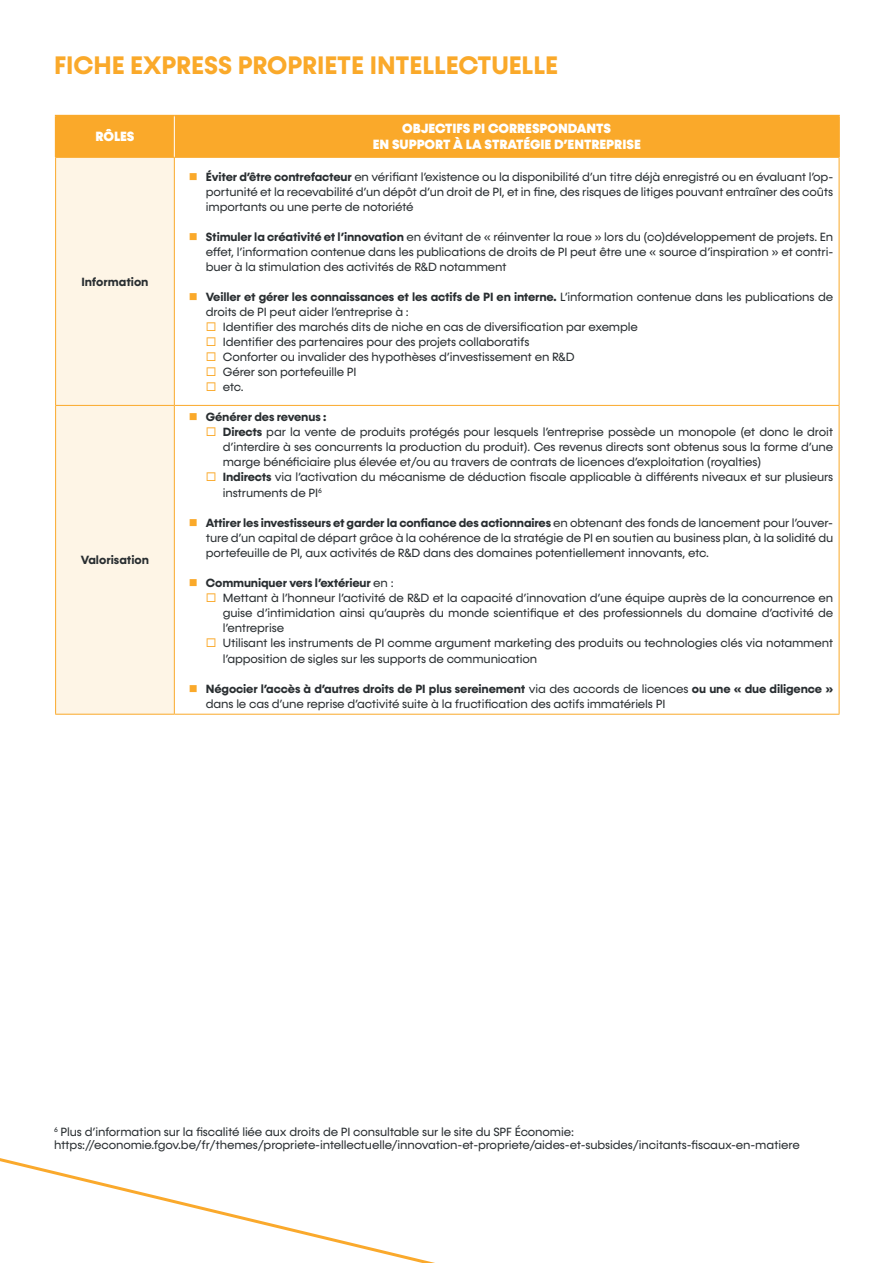
<style>
.page{position:relative;width:893px;height:1263px;background:#fff}
.page>*{position:absolute;margin:0;border:0;box-sizing:border-box;transform-origin:0 0}
.t1{font:700 25.5px "Konnect";color:#faa92a}
.t2{font:900 13.5px/16.2px "Konnect";color:#fff;text-align:center}
.t3{font:12px/15px "Konnect";letter-spacing:-.01em;color:#292e31}
.t4{font:700 12px "Konnect";letter-spacing:-.01em;color:#292e31}
.s1{font-weight:700}
.s2{font-weight:400}
</style>
<div class="page">
<svg style="left:0;top:1158px;width:435px;height:105px"></svg>
<div style="left:56px;top:116px;width:782px;height:41px;background:#faa92a"></div>
<div style="left:56px;top:158px;width:118px;height:556px;background:#fef5e6"></div>
<svg style="left:175px;top:158px;width:664px;height:556px"></svg>
<hr style="left:174px;top:158px;width:1px;height:247px;background:#faa92a">
<hr style="left:174px;top:406px;width:1px;height:308px;background:#faa92a">
<hr style="left:55px;top:115px;width:119px;height:1px;background:#faa92a">
<hr style="left:55px;top:116px;width:1px;height:41px;background:#faa92a">
<hr style="left:174px;top:115px;width:666px;height:1px;background:#faa92a">
<hr style="left:838px;top:116px;width:2px;height:41px;background:#faa92a">
<hr style="left:55px;top:158px;width:1px;height:247px;background:#faa92a">
<hr style="left:839px;top:158px;width:1px;height:247px;background:#faa92a">
<hr style="left:55px;top:406px;width:1px;height:308px;background:#faa92a">
<hr style="left:839px;top:406px;width:1px;height:308px;background:#faa92a">
<hr style="left:174px;top:116px;width:1px;height:41px;background:#fff">
<hr style="left:55px;top:157px;width:119px;height:1px;background:#faa92a">
<hr style="left:174px;top:157px;width:665px;height:1px;background:#faa92a">
<hr style="left:55px;top:405px;width:119px;height:1px;background:#faa92a">
<hr style="left:174px;top:405px;width:665px;height:1px;background:#faa92a">
<hr style="left:55px;top:714px;width:119px;height:1px;background:#faa92a">
<hr style="left:174px;top:714px;width:665px;height:1px;background:#faa92a">
<svg style="left:190px;top:173px;width:7px;height:7px"></svg>
<svg style="left:190px;top:233px;width:7px;height:7px"></svg>
<svg style="left:190px;top:293px;width:7px;height:7px"></svg>
<svg style="left:207px;top:322px;width:8px;height:9px"></svg>
<svg style="left:207px;top:337px;width:8px;height:9px"></svg>
<svg style="left:207px;top:352px;width:8px;height:9px"></svg>
<svg style="left:207px;top:367px;width:8px;height:9px"></svg>
<svg style="left:207px;top:382px;width:8px;height:9px"></svg>
<svg style="left:190px;top:413px;width:7px;height:7px"></svg>
<svg style="left:207px;top:427px;width:8px;height:9px"></svg>
<svg style="left:207px;top:472px;width:8px;height:9px"></svg>
<svg style="left:190px;top:519px;width:7px;height:7px"></svg>
<svg style="left:190px;top:579px;width:7px;height:7px"></svg>
<svg style="left:207px;top:593px;width:9px;height:9px"></svg>
<svg style="left:207px;top:638px;width:9px;height:9px"></svg>
<svg style="left:190px;top:685px;width:7px;height:7px"></svg>
<h1 class="t1" style="left:54px;top:50px;width:505px">FICHE EXPRESS PROPRIETE INTELLECTUELLE</h1>
<p class="t2" style="left:95px;top:129px;width:40px">RÔLES</p>
<p class="t2" style="left:373px;top:121px;width:269px">OBJECTIFS PI CORRESPONDANTS<br>EN SUPPORT À LA STRATÉGIE D’ENTREPRISE</p>
<p class="t4" style="left:81px;top:275px;width:69px">Information</p>
<p class="t4" style="left:81px;top:553px;width:70px">Valorisation</p>
<p class="t3" style="left:206px;top:170px;width:629px;text-align:justify"><span class="s1">Éviter d’être contrefacteur</span> en vérifiant l’existence ou la disponibilité d’un titre déjà enregistré ou en évaluant l’op&shy;portunité et la recevabilité d’un dépôt d’un droit de PI, et in fine, des risques de litiges pouvant entraîner des coûts importants ou une perte de notoriété</p>
<p class="t3" style="left:206px;top:230px;width:629px;text-align:justify"><span class="s1">Stimuler la créativité et l’innovation</span> en évitant de « réinventer la roue » lors du (co)développement de projets. En effet, l’information contenue dans les publications de droits de PI peut être une « source d’inspiration » et contri&shy;buer à la stimulation des activités de R&amp;D notamment</p>
<p class="t4" style="left:206px;top:290px;width:629px">Veiller et gérer les connaissances et les actifs de PI en interne. <span class="s2">L’information contenue dans les publications de</span></p>
<p class="t3" style="left:206px;top:305px;width:205px">droits de PI peut aider l’entreprise à :</p>
<p class="t3" style="left:223px;top:320px;width:417px">Identifier des marchés dits de niche en cas de diversification par exemple</p>
<p class="t3" style="left:223px;top:335px;width:308px">Identifier des partenaires pour des projets collaboratifs</p>
<p class="t3" style="left:223px;top:350px;width:353px">Conforter ou invalider des hypothèses d’investissement en R&amp;D</p>
<p class="t3" style="left:223px;top:365px;width:135px">Gérer son portefeuille PI</p>
<p class="t3" style="left:223px;top:380px;width:22px">etc.</p>
<p class="t3" style="left:223px;top:409px;width:612px;text-indent:-17px"><span class="s1">Générer des revenus :<br>Directs</span> par la vente de produits protégés pour lesquels l’entreprise possède un monopole (et donc le droit d’interdire à ses concurrents la production du produit). Ces revenus directs sont obtenus sous la forme d’une marge bénéficiaire plus élevée et/ou au travers de contrats de licences d’exploitation (royalties)<br><span class="s1">Indirects</span> via l’activation du mécanisme de déduction fiscale applicable à différents niveaux et sur plusieurs</p>
<p class="t3" style="left:223px;top:486px;width:101px">instruments de PI<sup>6</sup></p>
<p class="t3" style="left:206px;top:516px;width:629px;text-align:justify"><span class="s1">Attirer les investisseurs et garder la confiance des actionnaires</span> en obtenant des fonds de lancement pour l’ouver&shy;ture d’un capital de départ grâce à la cohérence de la stratégie de PI en soutien au business plan, à la solidité du portefeuille de PI, aux activités de R&amp;D dans des domaines potentiellement innovants, etc.</p>
<p class="t3" style="left:223px;top:576px;width:612px;text-indent:-17px"><span class="s1">Communiquer vers l’extérieur</span> en :<br>Mettant à l’honneur l’activité de R&amp;D et la capacité d’innovation d’une équipe auprès de la concurrence en guise d’intimidation ainsi qu’auprès du monde scientifique et des professionnels du domaine d’activité de l’entreprise<br>Utilisant les instruments de PI comme argument marketing des produits ou technologies clés via notamment</p>
<p class="t3" style="left:223px;top:652px;width:316px">l’apposition de sigles sur les supports de communication</p>
<p class="t3" style="left:206px;top:682px;width:629px"><span class="s1">Négocier l’accès à d’autres droits de PI plus sereinement</span> via des accords de licences <span class="s1">ou une « due diligence » </span>dans le cas d’une reprise d’activité suite à la fructification des actifs immatériels PI</p>
<p class="t3" style="left:54px;top:1126px;width:747px;line-height:12.8px"><sup>6</sup> Plus d’information sur la fiscalité liée aux droits de PI consultable sur le site du SPF Économie: https://economie.fgov.be/fr/themes/propriete-intellectuelle/innovation-et-propriete/aides-et-subsides/incitants-fiscaux-en-matiere</p>
</div>
